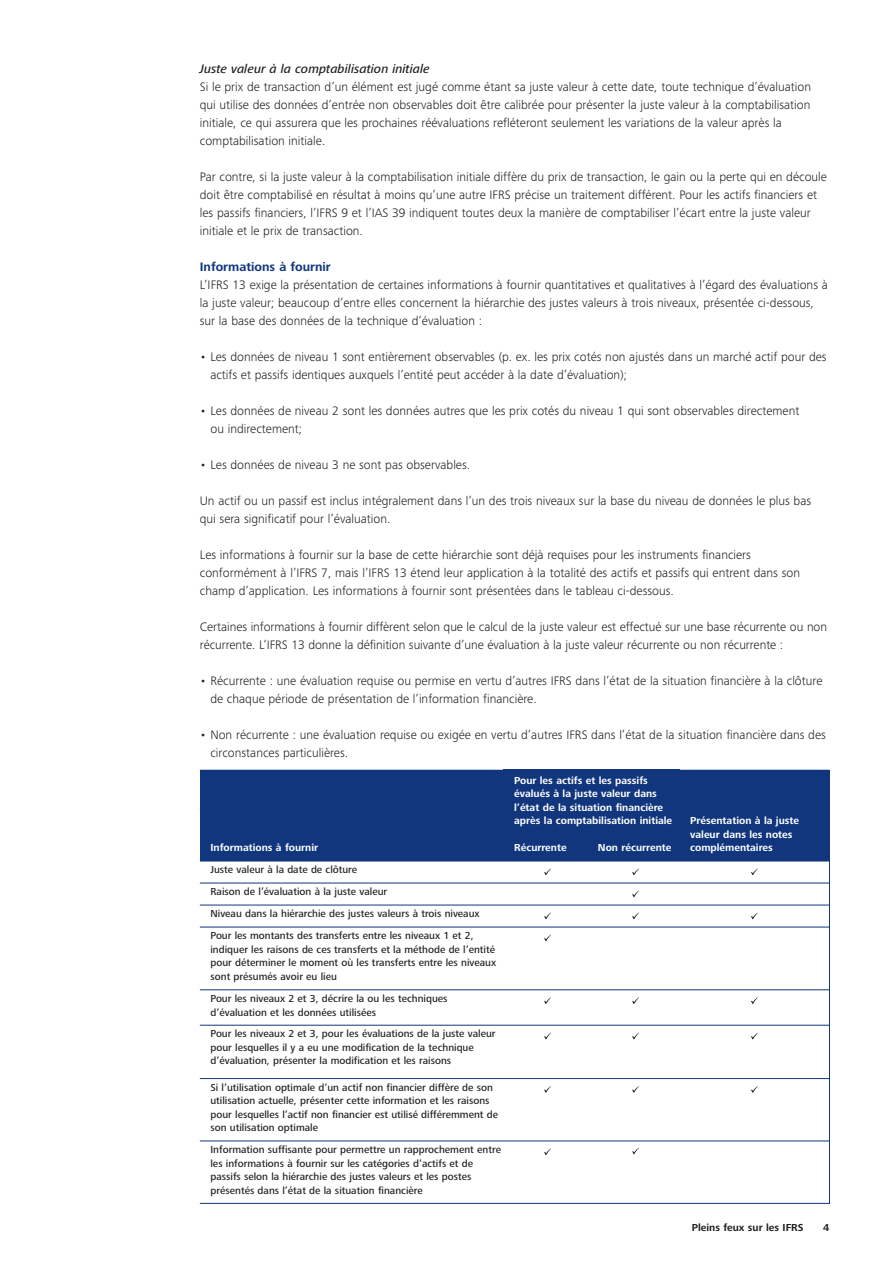
<style>
.page{position:relative;width:893px;height:1263px;background:#fff}
.page>*{position:absolute;margin:0;border:0;box-sizing:border-box;transform-origin:0 0}
.t1{font:300 12.75px/18px "Frutiger Next Pro";color:#231f20}
.t2{font:italic 500 12.75px "Frutiger Next Pro";color:#231f20}
.t3{font:700 12.75px "Frutiger Next Pro";color:#11367e}
.t4{font:500 10.5px/13.5px "Frutiger Next Pro";color:#231f20}
.t5{font:700 10.5px/13.5px "Frutiger Next Pro";color:#fff}
.t6{font:700 10.5px "Frutiger Next Pro";color:#231f20}
</style>
<div class="page">
<div style="left:200px;top:770px;width:303px;height:39px;background:#11367e"></div>
<div style="left:503px;top:770px;width:177px;height:91px;background:#11367e"></div>
<div style="left:680px;top:770px;width:149px;height:39px;background:#11367e"></div>
<div style="left:200px;top:809px;width:303px;height:52px;background:#11367e"></div>
<div style="left:680px;top:809px;width:149px;height:52px;background:#11367e"></div>
<svg style="left:544px;top:868px;width:7px;height:7px"></svg>
<svg style="left:632px;top:868px;width:7px;height:7px"></svg>
<svg style="left:751px;top:868px;width:7px;height:7px"></svg>
<svg style="left:632px;top:890px;width:7px;height:7px"></svg>
<svg style="left:544px;top:913px;width:7px;height:6px"></svg>
<svg style="left:632px;top:913px;width:7px;height:6px"></svg>
<svg style="left:751px;top:913px;width:7px;height:6px"></svg>
<svg style="left:544px;top:935px;width:7px;height:6px"></svg>
<svg style="left:544px;top:997px;width:7px;height:7px"></svg>
<svg style="left:632px;top:997px;width:7px;height:7px"></svg>
<svg style="left:751px;top:997px;width:7px;height:7px"></svg>
<svg style="left:544px;top:1033px;width:7px;height:6px"></svg>
<svg style="left:632px;top:1033px;width:7px;height:6px"></svg>
<svg style="left:751px;top:1033px;width:7px;height:6px"></svg>
<svg style="left:544px;top:1086px;width:7px;height:7px"></svg>
<svg style="left:632px;top:1086px;width:7px;height:7px"></svg>
<svg style="left:751px;top:1086px;width:7px;height:7px"></svg>
<svg style="left:544px;top:1148px;width:7px;height:7px"></svg>
<svg style="left:632px;top:1148px;width:7px;height:6px"></svg>
<hr style="left:200px;top:861px;width:629px;height:1px;background:#11367e">
<hr style="left:200px;top:883px;width:629px;height:1px;background:#11367e">
<hr style="left:200px;top:905px;width:629px;height:1px;background:#11367e">
<hr style="left:200px;top:927px;width:629px;height:1px;background:#11367e">
<hr style="left:200px;top:989px;width:629px;height:1px;background:#11367e">
<hr style="left:200px;top:1025px;width:629px;height:1px;background:#11367e">
<hr style="left:200px;top:1078px;width:629px;height:1px;background:#11367e">
<hr style="left:200px;top:1140px;width:629px;height:1px;background:#11367e">
<hr style="left:200px;top:1203px;width:629px;height:1px;background:#11367e">
<p class="t2" style="left:200px;top:64px;width:231px">Juste valeur à la comptabilisation initiale</p>
<p class="t1" style="left:200px;top:79px;width:613px">Si le prix de transaction d’un élément est jugé comme étant sa juste valeur à cette date, toute technique d’évaluation qui utilise des données d’entrée non observables doit être calibrée pour présenter la juste valeur à la comptabilisation initiale, ce qui assurera que les prochaines réévaluations refléteront seulement les variations de la valeur après la comptabilisation initiale.</p>
<p class="t1" style="left:200px;top:169px;width:629px">Par contre, si la juste valeur à la comptabilisation initiale diffère du prix de transaction, le gain ou la perte qui en découle doit être comptabilisé en résultat à moins qu’une autre IFRS précise un traitement différent. Pour les actifs financiers et les passifs financiers, l’IFRS 9 et l’IAS 39 indiquent toutes deux la manière de comptabiliser l’écart entre la juste valeur initiale et le prix de transaction.</p>
<p class="t3" style="left:200px;top:262px;width:132px">Informations à fournir</p>
<p class="t1" style="left:200px;top:277px;width:630px">L’IFRS 13 exige la présentation de certaines informations à fournir quantitatives et qualitatives à l’égard des évaluations à la juste valeur; beaucoup d’entre elles concernent la hiérarchie des justes valeurs à trois niveaux, présentée ci-dessous, sur la base des données de la technique d’évaluation :</p>
<p class="t1" style="left:210px;top:349px;width:618px;text-indent:-11px">• Les données de niveau 1 sont entièrement observables (p. ex. les prix cotés non ajustés dans un marché actif pour des actifs et passifs identiques auxquels l’entité peut accéder à la date d’évaluation);</p>
<p class="t1" style="left:210px;top:403px;width:590px;text-indent:-11px">• Les données de niveau 2 sont les données autres que les prix cotés du niveau 1 qui sont observables directement ou indirectement;</p>
<p class="t1" style="left:200px;top:457px;width:272px">• Les données de niveau 3 ne sont pas observables.</p>
<p class="t1" style="left:200px;top:493px;width:613px">Un actif ou un passif est inclus intégralement dans l’un des trois niveaux sur la base du niveau de données le plus bas qui sera significatif pour l’évaluation.</p>
<p class="t1" style="left:200px;top:547px;width:602px">Les informations à fournir sur la base de cette hiérarchie sont déjà requises pour les instruments financiers conformément à l’IFRS 7, mais l’IFRS 13 étend leur application à la totalité des actifs et passifs qui entrent dans son champ d’application. Les informations à fournir sont présentées dans le tableau ci-dessous.</p>
<p class="t1" style="left:200px;top:619px;width:629px">Certaines informations à fournir diffèrent selon que le calcul de la juste valeur est effectué sur une base récurrente ou non récurrente. L’IFRS 13 donne la définition suivante d’une évaluation à la juste valeur récurrente ou non récurrente :</p>
<p class="t1" style="left:210px;top:673px;width:614px;text-indent:-10px">• Récurrente : une évaluation requise ou permise en vertu d’autres IFRS dans l’état de la situation financière à la clôture de chaque période de présentation de l’information financière.</p>
<p class="t1" style="left:210px;top:727px;width:617px;text-indent:-11px">• Non récurrente : une évaluation requise ou exigée en vertu d’autres IFRS dans l’état de la situation financière dans des circonstances particulières.</p>
<p class="t5" style="left:514px;top:775px;width:160px">Pour les actifs et les passifs évalués à la juste valeur dans l’état de la situation financière après la comptabilisation initiale</p>
<p class="t5" style="left:210px;top:842px;width:109px">Informations à fournir</p>
<p class="t5" style="left:514px;top:842px;width:54px">Récurrente</p>
<p class="t5" style="left:598px;top:842px;width:75px">Non récurrente</p>
<p class="t5" style="left:690px;top:815px;width:110px">Présentation à la juste valeur dans les notes complémentaires</p>
<p class="t4" style="left:210px;top:860px;width:271px;line-height:22px">Juste valeur à la date de clôture<br>Raison de l’évaluation à la juste valeur<br>Niveau dans la hiérarchie des justes valeurs à trois niveaux Pour les montants des transferts entre les niveaux 1 et 2,</p>
<p class="t4" style="left:210px;top:944px;width:287px;text-align:justify">indiquer les raisons de ces transferts et la méthode de l’entité pour déterminer le moment où les transferts entre les niveaux sont présumés avoir eu lieu</p>
<p class="t4" style="left:210px;top:993px;width:239px">Pour les niveaux 2 et 3, décrire la ou les techniques d’évaluation et les données utilisées</p>
<p class="t4" style="left:210px;top:1028px;width:287px">Pour les niveaux 2 et 3, pour les évaluations de la juste valeur pour lesquelles il y a eu une modification de la technique d’évaluation, présenter la modification et les raisons</p>
<p class="t4" style="left:210px;top:1082px;width:289px">Si l’utilisation optimale d’un actif non financier diffère de son utilisation actuelle, présenter cette information et les raisons pour lesquelles l’actif non financier est utilisé différemment de son utilisation optimale</p>
<p class="t4" style="left:210px;top:1144px;width:292px">Information suffisante pour permettre un rapprochement entre les informations à fournir sur les catégories d’actifs et de passifs selon la hiérarchie des justes valeurs et les postes présentés dans l’état de la situation financière</p>
<p class="t6" style="left:692px;top:1224px;width:113px">Pleins feux sur les IFRS</p>
<p class="t6" style="left:823px;top:1224px;width:8px">4</p>
</div>
